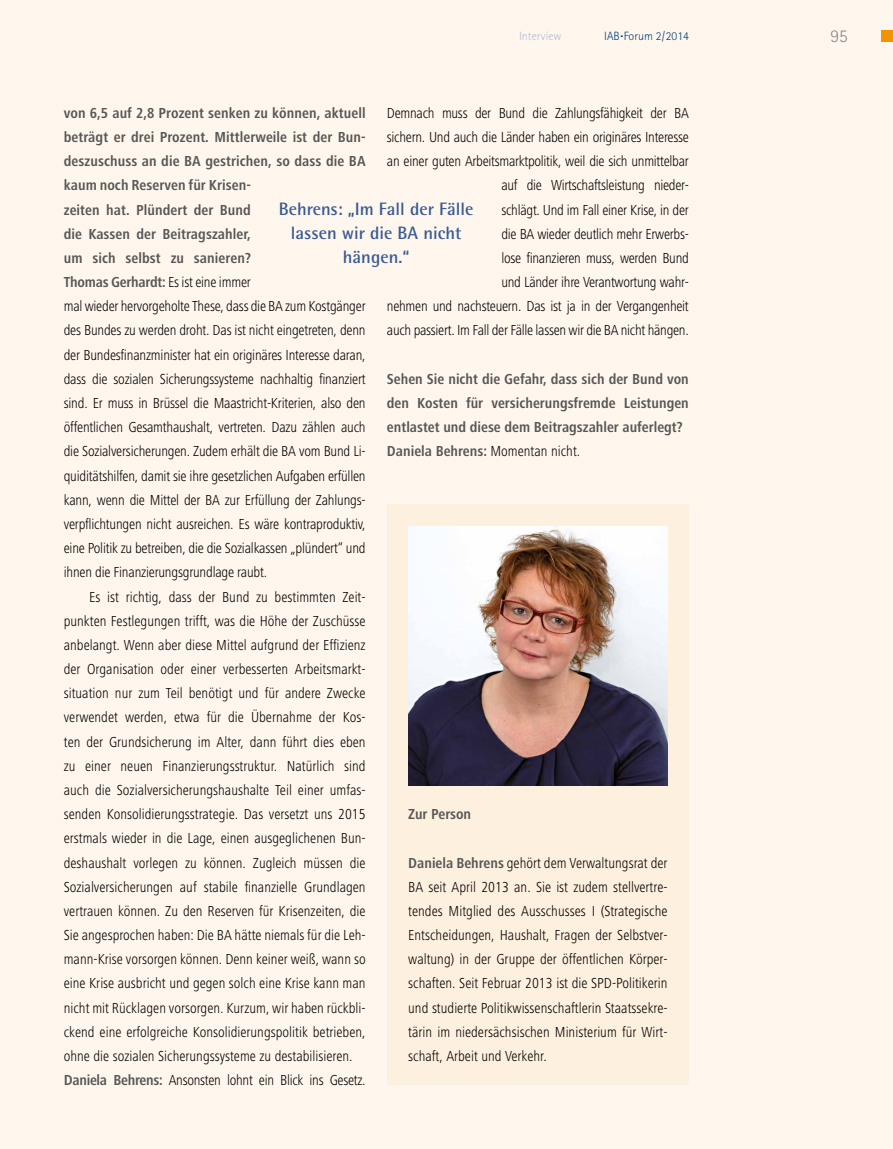
<style>
.page{position:relative;width:893px;height:1149px;background:#fff}
.page>*{position:absolute;margin:0;border:0;box-sizing:border-box;transform-origin:0 0}
.t1{font:700 18px/24.2px "Rotis Semi Sans";color:#3a5b93;text-align:center}
.t2{font:300 18px "Rotis Sans Serif";color:#878787}
.t3{font:300 condensed 15px/24.2px "Frutiger Next LT";letter-spacing:-.015em;color:#000}
.t4{font:700 condensed 15px/24.2px "Frutiger Next LT";color:#575756}
.t5{font:300 12px "Rotis Sans Serif";color:#003f7d}
.t6{font:300 12px "Rotis Sans Serif";color:#b3b9d5}
.s1{font-weight:300;color:#000}
.s2{font-weight:700;color:#575756}
</style>
<div class="page">
<div style="left:0;top:0;width:893px;height:1148px;background:#fff7ee"></div>
<div style="left:881px;top:30px;width:12px;height:12px;background:#f39300"></div>
<div style="left:387px;top:504px;width:302px;height:580px;background:#fef0de"></div>
<img style="left:408px;top:526px;width:260px;height:259px">
<p class="t6" style="left:519px;top:29px;width:44px">Interview</p>
<p class="t5" style="left:604px;top:29px;width:86px">IAB<sup>.</sup>Forum 2/2014</p>
<p class="t2" style="left:830px;top:26px;width:19px">95</p>
<p class="t3" style="left:387px;top:101px;width:303px;text-align:right">Demnach muss der Bund die Zahlungsfähigkeit der BA sichern. Und auch die Länder haben ein originäres Interesse an einer guten Arbeitsmarktpolitik, weil die sich unmittelbar auf die Wirtschaftsleistung nieder-<br>schlägt. Und im Fall einer Krise, in der<br>die BA wieder deutlich mehr Erwerbs-<br>lose finanzieren muss, werden Bund<br>und Länder ihre Verantwortung wahr-<br>nehmen und nachsteuern. Das ist ja in der Vergangenheit auch passiert. Im Fall der Fälle lassen wir die BA nicht hängen.</p>
<p class="t4" style="left:387px;top:366px;width:303px">Sehen Sie nicht die Gefahr, dass sich der Bund von den Kosten für versicherungsfremde Leistungen entlastet und diese dem Beitragszahler auferlegt?<br>Daniela Behrens: <span class="s1">Momentan nicht.</span></p>
<p class="t3" style="left:64px;top:101px;width:303px"><span class="s2">von 6,5 auf 2,8 Prozent senken zu können, aktuell beträgt er drei Prozent. Mittlerweile ist der Bun&shy;deszuschuss an die BA gestrichen, so dass die BA kaum noch Reserven für Krisen-<br>zeiten hat. Plündert der Bund<br>die Kassen der Beitragszahler,<br>um sich selbst zu sanieren?<br>Thomas Gerhardt:</span> Es ist eine immer<br>mal wieder hervorgeholte These, dass die BA zum Kostgänger des Bundes zu werden droht. Das ist nicht eingetreten, denn der Bundesfinanzminister hat ein originäres Interesse daran, dass die sozialen Sicherungssysteme nachhaltig finanziert sind. Er muss in Brüssel die Maastricht-Kriterien, also den öffentlichen Gesamthaushalt, vertreten. Dazu zählen auch die Sozialversicherungen. Zudem erhält die BA vom Bund Li&shy;quiditätshilfen, damit sie ihre gesetzlichen Aufgaben erfüllen kann, wenn die Mittel der BA zur Erfüllung der Zahlungs&shy;verpflichtungen nicht ausreichen. Es wäre kontraproduktiv, eine Politik zu betreiben, die die Sozialkassen „plündert“ und ihnen die Finanzierungsgrundlage raubt.</p>
<p class="t3" style="left:64px;top:584px;width:303px;text-indent:26px">Es ist richtig, dass der Bund zu bestimmten Zeit&shy;punkten Festlegungen trifft, was die Höhe der Zuschüsse anbelangt. Wenn aber diese Mittel aufgrund der Effizienz der Organisation oder einer verbesserten Arbeitsmarkt&shy;situation nur zum Teil benötigt und für andere Zwecke verwendet werden, etwa für die Übernahme der Kos&shy;ten der Grundsicherung im Alter, dann führt dies eben zu einer neuen Finanzierungsstruktur. Natürlich sind auch die Sozialversicherungshaushalte Teil einer umfas&shy;senden Konsolidierungsstrategie. Das versetzt uns 2015 erstmals wieder in die Lage, einen ausgeglichenen Bun&shy;deshaushalt vorlegen zu können. Zugleich müssen die Sozialversicherungen auf stabile finanzielle Grundlagen vertrauen können. Zu den Reserven für Krisenzeiten, die Sie angesprochen haben: Die BA hätte niemals für die Leh&shy;mann-Krise vorsorgen können. Denn keiner weiß, wann so eine Krise ausbricht und gegen solch eine Krise kann man nicht mit Rücklagen vorsorgen. Kurzum, wir haben rückbli&shy;ckend eine erfolgreiche Konsolidierungspolitik betrieben, ohne die sozialen Sicherungssysteme zu destabilisieren.<br><span class="s2">Daniela Behrens:</span> Ansonsten lohnt ein Blick ins Gesetz.</p>
<p class="t1" style="left:279px;top:196px;width:196px">Behrens: „Im Fall der Fälle lassen wir die BA nicht hängen.“</p>
<p class="t4" style="left:408px;top:801px;width:64px">Zur Person</p>
<p class="t3" style="left:408px;top:850px;width:261px;text-align:justify"><span class="s2">Daniela Behrens</span> gehört dem Verwaltungsrat der BA seit April 2013 an. Sie ist zudem stellvertre&shy;tendes Mitglied des Ausschusses I (Strategische Entscheidungen, Haushalt, Fragen der Selbstver&shy;waltung) in der Gruppe der öffentlichen Körper&shy;schaften. Seit Februar 2013 ist die SPD-Politikerin und studierte Politikwissenschaftlerin Staatssekre&shy;tärin im niedersächsischen Ministerium für Wirt&shy;schaft, Arbeit und Verkehr.</p>
</div>
